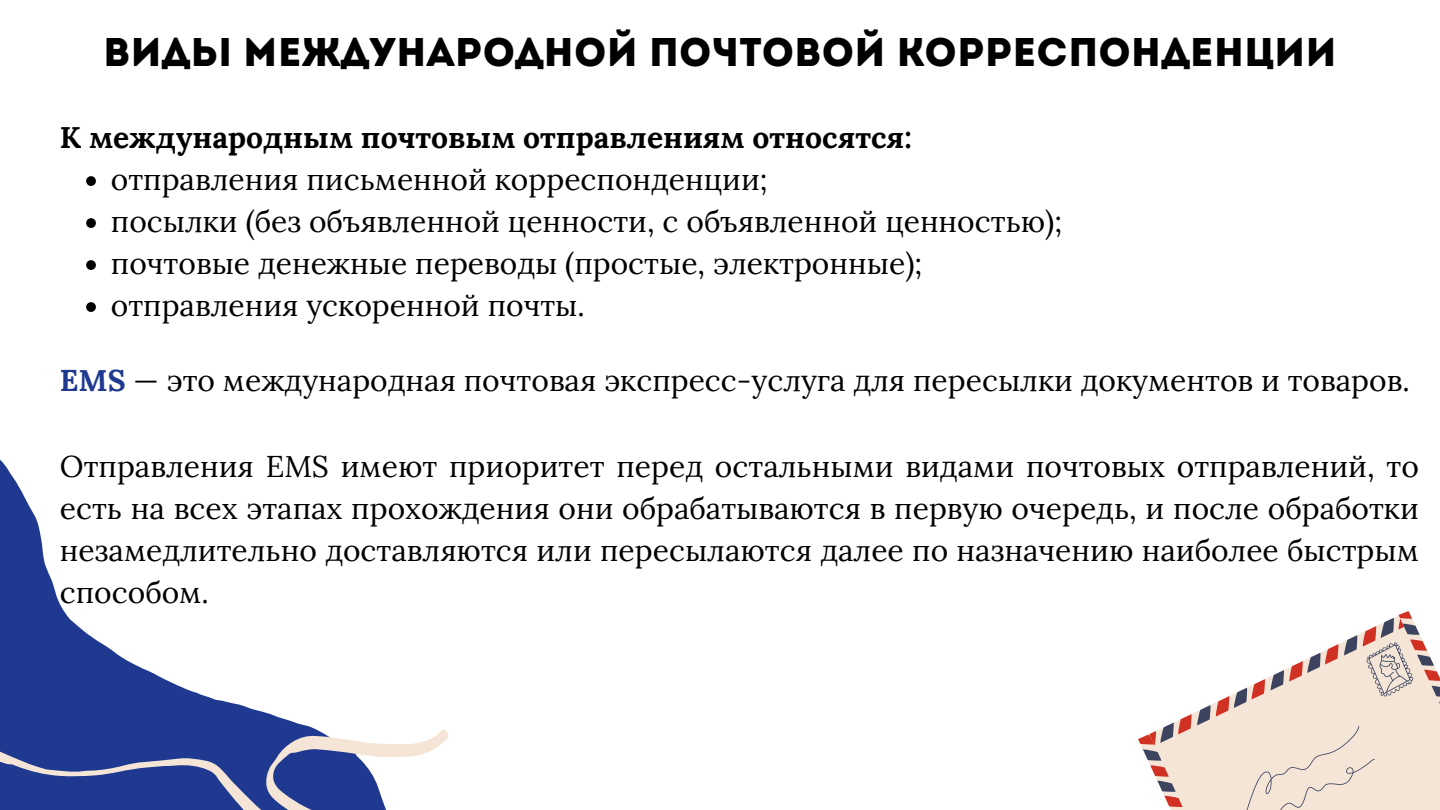
<style>
.page{position:relative;width:1440px;height:810px;background:#fff}
.page>*{position:absolute;margin:0;border:0;box-sizing:border-box;transform-origin:0 0}
.t1{font:40px "Intro";color:#000}
.t2{font:30px/42px "Lora";color:#000;text-align:justify}
.t3{font:700 30px "Lora";color:#000}
.s1{font-weight:700;color:#1e398f}
</style>
<div class="page">
<svg style="left:0;top:459px;width:166px;height:221px"></svg>
<svg style="left:86px;top:176px;width:10px;height:10px"></svg>
<svg style="left:86px;top:218px;width:10px;height:10px"></svg>
<svg style="left:86px;top:260px;width:10px;height:10px"></svg>
<svg style="left:86px;top:302px;width:10px;height:10px"></svg>
<svg style="left:1138px;top:611px;width:302px;height:199px"></svg>
<svg style="left:0;top:680px;width:449px;height:130px;fill:#1e398f"></svg>
<p class="t1" style="left:103px;top:36px;width:1235px">Виды международной почтовой корреспонденции</p>
<h1 class="t3" style="left:60px;top:118px;width:853px">К международным почтовым отправлениям относятся:</h1>
<h2 class="t2" style="left:111px;top:158px;width:658px">отправления письменной корреспонденции;</h2>
<p class="t2" style="left:111px;top:200px;width:953px">посылки (без объявленной ценности, с объявленной ценностью);</p>
<p class="t2" style="left:111px;top:242px;width:813px">почтовые денежные переводы (простые, электронные);</p>
<p class="t2" style="left:111px;top:284px;width:475px">отправления ускоренной почты.</p>
<p class="t2" style="left:60px;top:359px;width:1351px"><span class="s1">EMS</span> — это международная почтовая экспресс-услуга для пересылки документов и товаров.</p>
<p class="t2" style="left:60px;top:445px;width:1360px">Отправления EMS имеют приоритет перед остальными видами почтовых отправлений, то есть на всех этапах прохождения они обрабатываются в первую очередь, и после обработки незамедлительно доставляются или пересылаются далее по назначению наиболее быстрым способом.</p>
</div>
